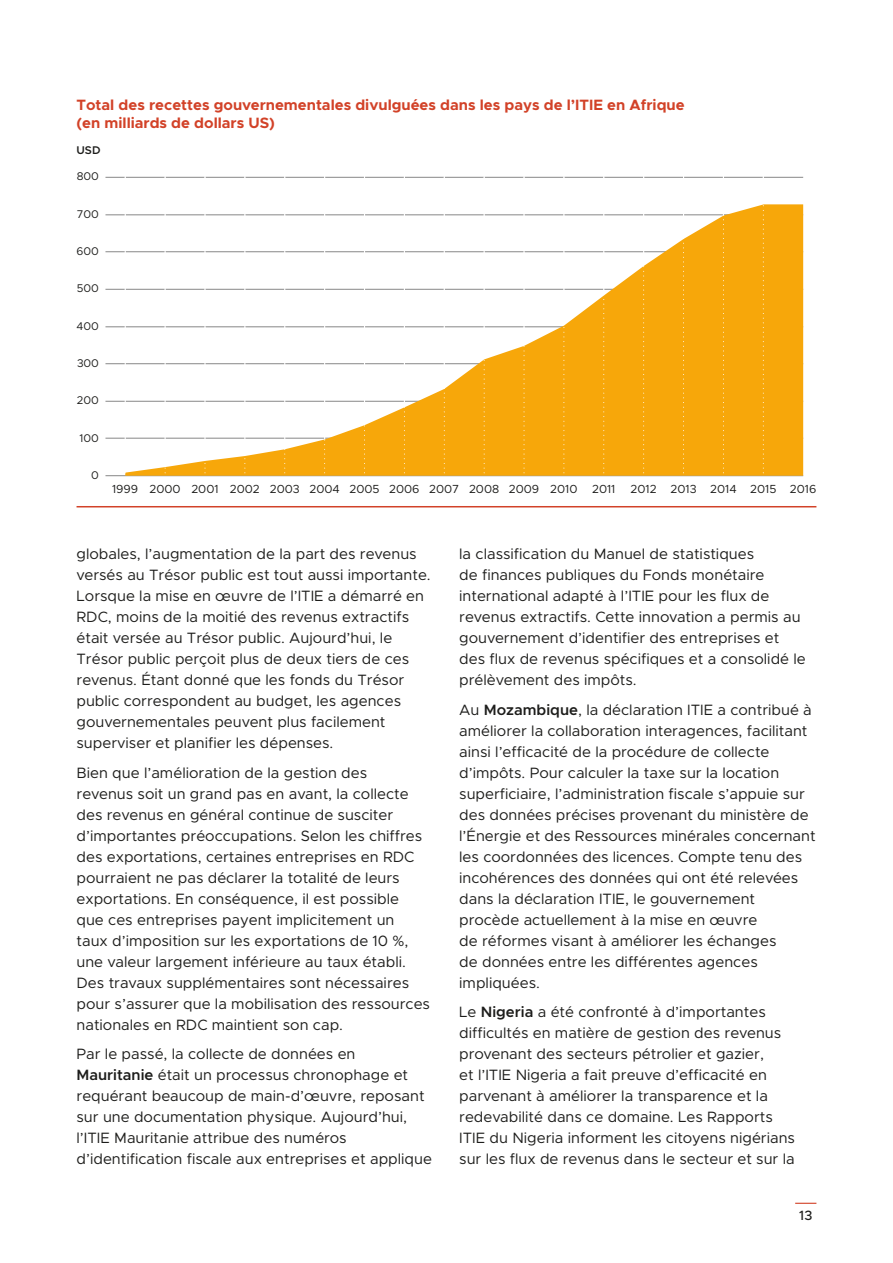
<style>
.page{position:relative;width:893px;height:1263px;background:#fff}
.page>*{position:absolute;margin:0;border:0;box-sizing:border-box;transform-origin:0 0}
.t1{font:15px/21px "Metropolis";color:#1d1d1b}
.t2{font:700 15px/18px "Metropolis";color:#d24228}
.t3{font:500 13.5px "Metropolis";color:#1d1d1b}
.t4{font:11.7px "Metropolis";color:#1d1d1b}
.t5{font:11.25px "Metropolis";color:#1d1d1b}
.t6{font:600 11.25px "Metropolis";color:#1d1d1b}
.s1{font-weight:600}
</style>
<div class="page">
<svg style="left:795px;top:1203px;width:21px;height:1px"></svg>
<hr style="left:77px;top:506px;width:739px;height:1px;background:#d24228">
<hr style="left:105px;top:438px;width:698px;height:1px;background:#878787">
<hr style="left:105px;top:401px;width:698px;height:1px;background:#878787">
<hr style="left:105px;top:363px;width:698px;height:1px;background:#878787">
<hr style="left:105px;top:327px;width:698px;height:1px;background:#878787">
<hr style="left:105px;top:289px;width:698px;height:1px;background:#878787">
<hr style="left:105px;top:251px;width:698px;height:1px;background:#878787">
<hr style="left:105px;top:215px;width:698px;height:1px;background:#878787">
<hr style="left:105px;top:177px;width:698px;height:1px;background:#878787">
<hr style="left:204px;top:147px;width:2px;height:335px;background:#fff">
<hr style="left:523px;top:147px;width:2px;height:335px;background:#fff">
<hr style="left:105px;top:475px;width:698px;height:1px;background:#878787">
<svg style="left:126px;top:204px;width:677px;height:272px"></svg>
<svg style="left:125px;top:177px;width:1px;height:300px"></svg>
<svg style="left:165px;top:177px;width:1px;height:300px"></svg>
<svg style="left:205px;top:176px;width:1px;height:301px"></svg>
<svg style="left:244px;top:176px;width:2px;height:301px"></svg>
<svg style="left:284px;top:176px;width:2px;height:301px"></svg>
<svg style="left:324px;top:176px;width:2px;height:301px"></svg>
<svg style="left:364px;top:177px;width:1px;height:300px"></svg>
<svg style="left:404px;top:177px;width:1px;height:300px"></svg>
<svg style="left:444px;top:177px;width:1px;height:300px"></svg>
<svg style="left:484px;top:177px;width:1px;height:300px"></svg>
<svg style="left:524px;top:177px;width:1px;height:300px"></svg>
<svg style="left:563px;top:176px;width:2px;height:301px"></svg>
<svg style="left:603px;top:176px;width:2px;height:301px"></svg>
<svg style="left:643px;top:176px;width:2px;height:301px"></svg>
<svg style="left:683px;top:177px;width:1px;height:300px"></svg>
<svg style="left:723px;top:177px;width:1px;height:300px"></svg>
<svg style="left:763px;top:177px;width:1px;height:300px"></svg>
<p class="t2" style="left:77px;top:96px;width:610px">Total des recettes gouvernementales divulguées dans les pays de l’ITIE en Afrique (en milliards de dollars US)</p>
<p class="t6" style="left:77px;top:143px;width:26px">USD</p>
<p class="t5" style="left:77px;top:169px;width:24px">800</p>
<p class="t5" style="left:77px;top:207px;width:24px">700</p>
<p class="t5" style="left:77px;top:244px;width:24px">600</p>
<p class="t5" style="left:77px;top:281px;width:24px">500</p>
<p class="t5" style="left:77px;top:319px;width:24px">400</p>
<p class="t5" style="left:77px;top:356px;width:24px">300</p>
<p class="t5" style="left:77px;top:393px;width:24px">200</p>
<p class="t5" style="left:80px;top:431px;width:21px">100</p>
<p class="t5" style="left:91px;top:468px;width:9px">0</p>
<p class="t4" style="left:112px;top:482px;width:505px">1999 2000 2001 2002 2003 2004 2005 2006 2007 2008 2009 2010 2011</p>
<p class="t4" style="left:631px;top:482px;width:187px">2012 2013 2014 2015 2016</p>
<p class="t1" style="left:77px;top:544px;width:356px">globales, l’augmentation de la part des revenus versés au Trésor public est tout aussi importante.<br>Lorsque la mise en œuvre de l’ITIE a démarré en RDC, moins de la moitié des revenus extractifs était versée au Trésor public. Aujourd’hui, le Trésor public perçoit plus de deux tiers de ces revenus. Étant donné que les fonds du Trésor public correspondent au budget, les agences gouvernementales peuvent plus facilement superviser et planifier les dépenses.</p>
<p class="t1" style="left:77px;top:762px;width:355px">Bien que l’amélioration de la gestion des<br>revenus soit un grand pas en avant, la collecte des revenus en général continue de susciter d’importantes préoccupations. Selon les chiffres des exportations, certaines entreprises en RDC pourraient ne pas déclarer la totalité de leurs exportations. En conséquence, il est possible que ces entreprises payent implicitement un<br>taux d’imposition sur les exportations de 10 %, une valeur largement inférieure au taux établi.<br>Des travaux supplémentaires sont nécessaires pour s’assurer que la mobilisation des ressources nationales en RDC maintient son cap.</p>
<p class="t1" style="left:77px;top:1044px;width:357px">Par le passé, la collecte de données en <span class="s1">Mauritanie</span> était un processus chronophage et requérant beaucoup de main-d’œuvre, reposant sur une documentation physique. Aujourd’hui, l’ITIE Mauritanie attribue des numéros d’identification fiscale aux entreprises et applique</p>
<p class="t1" style="left:459px;top:544px;width:348px">la classification du Manuel de statistiques<br>de finances publiques du Fonds monétaire international adapté à l’ITIE pour les flux de revenus extractifs. Cette innovation a permis au gouvernement d’identifier des entreprises et des flux de revenus spécifiques et a consolidé le prélèvement des impôts.</p>
<p class="t1" style="left:459px;top:699px;width:358px">Au <span class="s1">Mozambique</span>, la déclaration ITIE a contribué à améliorer la collaboration interagences, facilitant ainsi l’efficacité de la procédure de collecte d’impôts. Pour calculer la taxe sur la location superficiaire, l’administration fiscale s’appuie sur des données précises provenant du ministère de l’Énergie et des Ressources minérales concernant les coordonnées des licences. Compte tenu des incohérences des données qui ont été relevées dans la déclaration ITIE, le gouvernement procède actuellement à la mise en œuvre<br>de réformes visant à améliorer les échanges<br>de données entre les différentes agences impliquées.</p>
<p class="t1" style="left:459px;top:1002px;width:337px">Le <span class="s1">Nigeria</span> a été confronté à d’importantes difficultés en matière de gestion des revenus provenant des secteurs pétrolier et gazier,<br>et l’ITIE Nigeria a fait preuve d’efficacité en parvenant à améliorer la transparence et la redevabilité dans ce domaine. Les Rapports ITIE du Nigeria informent les citoyens nigérians sur les flux de revenus dans le secteur et sur la</p>
<p class="t3" style="left:799px;top:1207px;width:15px">13</p>
</div>
